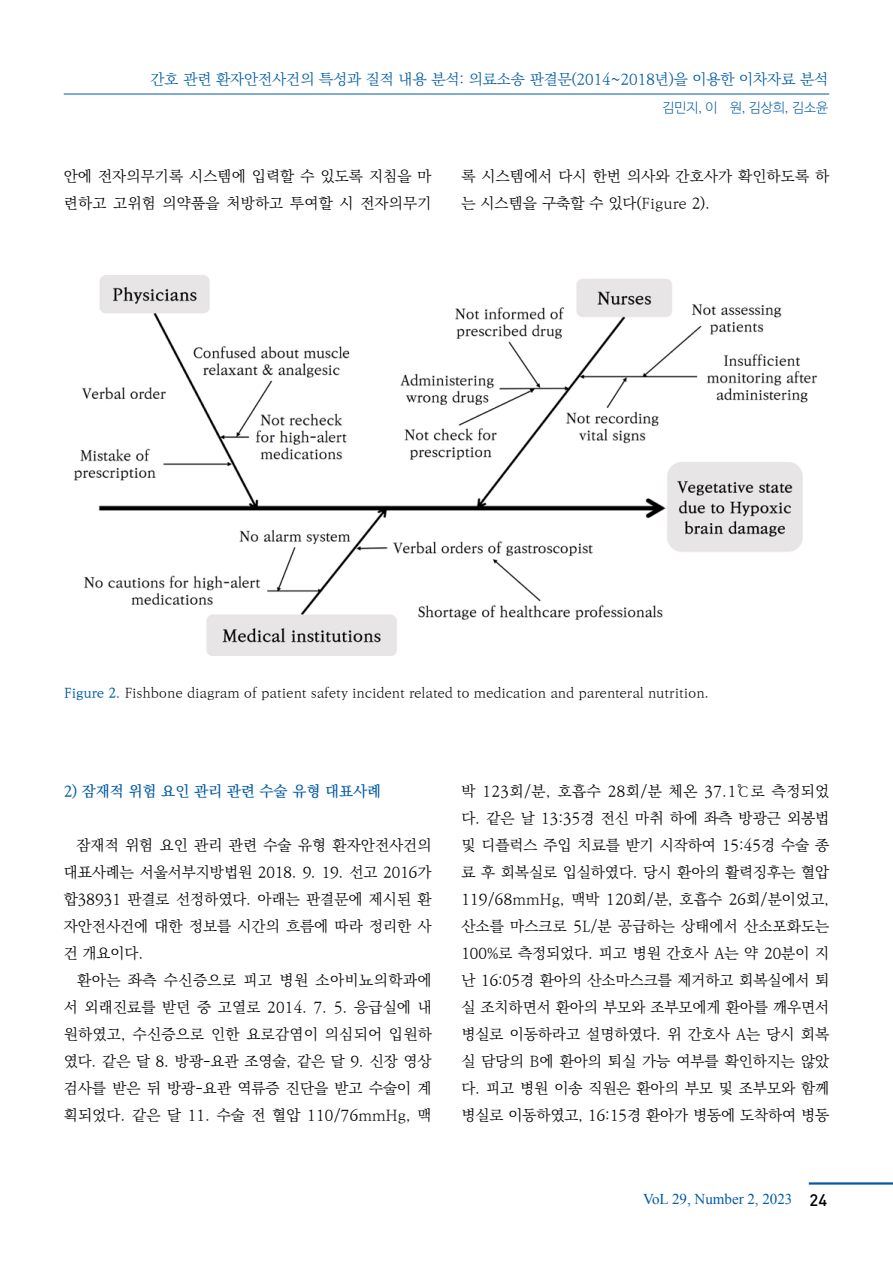
<style>
.page{position:relative;width:893px;height:1263px;background:#fff}
.page>*{position:absolute;margin:0;border:0;box-sizing:border-box;transform-origin:0 0}
.t1{font:15px/27px "Ko Pub Batang PL";letter-spacing:.005em;color:#000;text-align:justify}
.t2{font:15px "Ko Pub Batang PL";color:#005aa4}
.t3{font:15px "Ko Pub Batang PM";color:#005aa4}
.t4{font:15px "Times New Roman";color:#005aa4}
.t5{font:13.5px "Ko Pub Batang PL";color:#000}
.t6{font:13.5px "Nanum Barun Gothic OTF Light";color:#005aa4}
.s1{font-family:"Ko Pub Batang PM";color:#005aa4}
.s2{font-family:"Dinmed";font-size:16.5px;color:#000}
</style>
<div class="page">
<hr style="left:809px;top:1182px;width:84px;height:2px;background:#005aa4">
<hr style="left:64px;top:94px;width:765px;height:1px;background:#005aa4">
<img style="left:74px;top:275px;width:744px;height:380px">
<p class="t2" style="left:151px;top:71px;width:679px">간호 관련 환자안전사건의 특성과 질적 내용 분석: 의료소송 판결문(2014~2018년)을 이용한 이차자료 분석</p>
<p class="t6" style="left:662px;top:101px;width:167px">김민지, 이 원, 김상희, 김소윤</p>
<p class="t1" style="left:64px;top:164px;width:369px">안에 전자의무기록 시스템에 입력할 수 있도록 지침을 마 련하고 고위험 의약품을 처방하고 투여할 시 전자의무기</p>
<p class="t1" style="left:461px;top:164px;width:369px">록 시스템에서 다시 한번 의사와 간호사가 확인하도록 하 는 시스템을 구축할 수 있다(Figure 2).</p>
<p class="t5" style="left:64px;top:686px;width:646px"><span class="s1">Figure 2.</span> Fishbone diagram of patient safety incident related to medication and parenteral nutrition.</p>
<p class="t3" style="left:64px;top:784px;width:319px">2) 잠재적 위험 요인 관리 관련 수술 유형 대표사례</p>
<p class="t1" style="left:64px;top:832px;width:369px;text-indent:13px">잠재적 위험 요인 관리 관련 수술 유형 환자안전사건의 대표사례는 서울서부지방법원 2018. 9. 19. 선고 2016가 합38931 판결로 선정하였다. 아래는 판결문에 제시된 환 자안전사건에 대한 정보를 시간의 흐름에 따라 정리한 사 건 개요이다.</p>
<p class="t1" style="left:64px;top:967px;width:369px;text-indent:14px">환아는 좌측 수신증으로 피고 병원 소아비뇨의학과에 서 외래진료를 받던 중 고열로 2014. 7. 5. 응급실에 내 원하였고, 수신증으로 인한 요로감염이 의심되어 입원하 였다. 같은 달 8. 방광-요관 조영술, 같은 달 9. 신장 영상 검사를 받은 뒤 방광-요관 역류증 진단을 받고 수술이 계 획되었다. 같은 달 11. 수술 전 혈압 110/76mmHg, 맥</p>
<p class="t1" style="left:461px;top:778px;width:369px">박 123회/분, 호흡수 28회/분 체온 37.1℃로 측정되었 다. 같은 날 13:35경 전신 마취 하에 좌측 방광근 외봉법 및 디플럭스 주입 치료를 받기 시작하여 15:45경 수술 종 료 후 회복실로 입실하였다. 당시 환아의 활력징후는 혈압 119/68mmHg, 맥박 120회/분, 호흡수 26회/분이었고, 산소를 마스크로 5L/분 공급하는 상태에서 산소포화도는 100%로 측정되었다. 피고 병원 간호사 A는 약 20분이 지 난 16:05경 환아의 산소마스크를 제거하고 회복실에서 퇴 실 조치하면서 환아의 부모와 조부모에게 환아를 깨우면서 병실로 이동하라고 설명하였다. 위 간호사 A는 당시 회복 실 담당의 B에 환아의 퇴실 가능 여부를 확인하지는 않았 다. 피고 병원 이송 직원은 환아의 부모 및 조부모와 함께 병실로 이동하였고, 16:15경 환아가 병동에 도착하여 병동</p>
<p class="t4" style="left:643px;top:1189px;width:185px">VoL 29, Number 2, 2023 <span class="s2">24</span></p>
</div>
